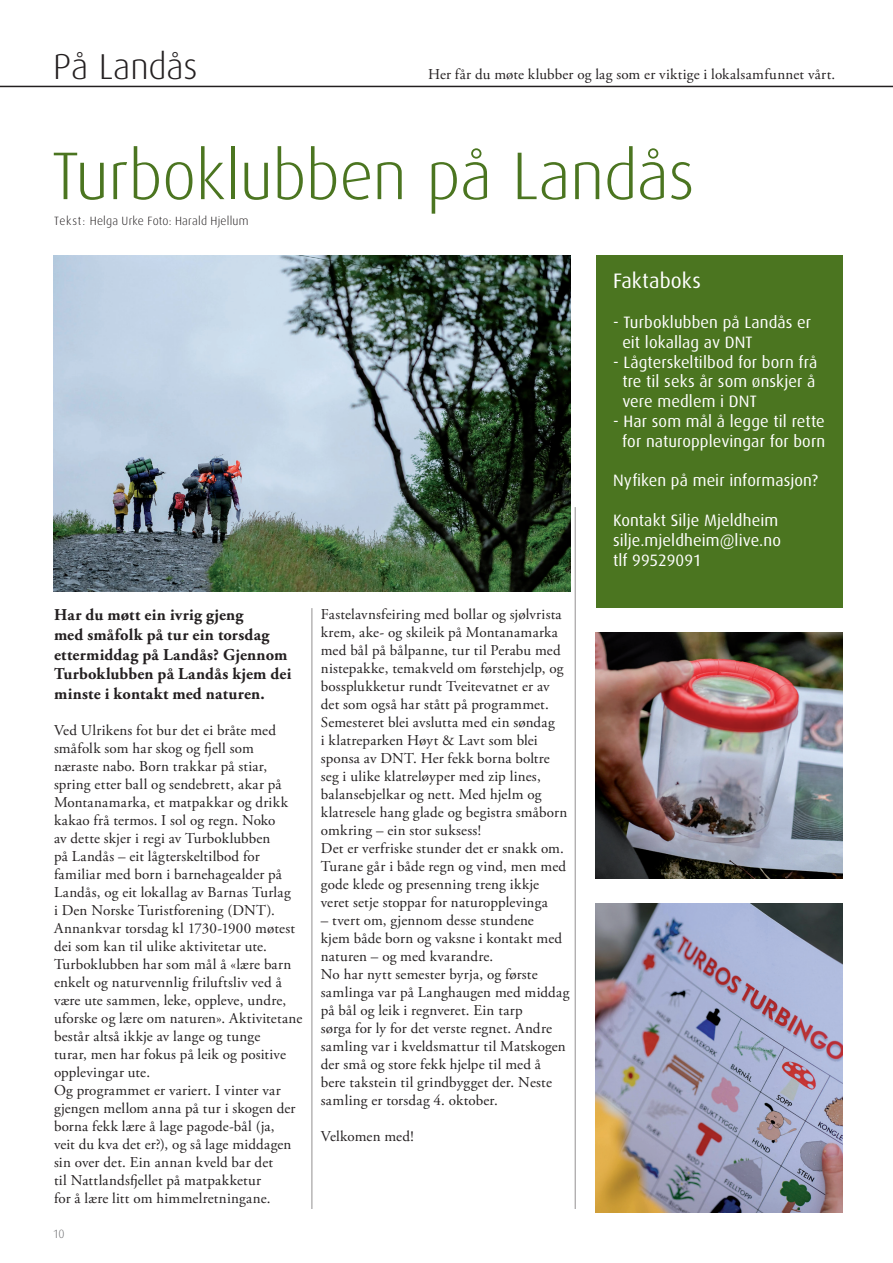
<style>
.page{position:relative;width:893px;height:1263px;background:#fff}
.page>*{position:absolute;margin:0;border:0;box-sizing:border-box;transform-origin:0 0}
.t1{font:300 67.5px "Dax OT";letter-spacing:-.01em;color:#4b7520}
.t2{font:300 36px "Dax OT";letter-spacing:-.005em;color:#231f20}
.t3{font:21px "Dax OT";letter-spacing:.005em;color:#fff}
.t4{font:16.5px/19.8px "Dax OT";letter-spacing:.005em;color:#fff}
.t5{font:700 16.5px/19.8px "Adobe Garamond Pro";letter-spacing:.01em;color:#231f20}
.t6{font:15px/18px "Adobe Garamond Pro";letter-spacing:.015em;color:#231f20}
.t7{font:300 12px "Dax OT";letter-spacing:.02em;color:#231f20}
.t8{font:300 12px "Dax OT";color:#6c6d70}
</style>
<div class="page">
<div style="left:596px;top:255px;width:246px;height:353px;background:#4b7520"></div>
<hr style="left:0;top:86px;width:893px;height:1px;background:#231f20">
<hr style="left:312px;top:608px;width:1px;height:601px;background:#231f20">
<hr style="left:575px;top:507px;width:1px;height:702px;background:#231f20">
<img style="left:53px;top:255px;width:518px;height:336px">
<img style="left:595px;top:903px;width:247px;height:309px">
<img style="left:595px;top:632px;width:247px;height:246px">
<h2 class="t2" style="left:53px;top:33px;width:146px">På Landås</h2>
<p class="t6" style="left:428px;top:66px;width:409px">Her får du møte klubber og lag som er viktige i lokalsamfunnet vårt.</p>
<h1 class="t1" style="left:52px;top:111px;width:644px">Turboklubben på Landås</h1>
<p class="t7" style="left:54px;top:210px;width:196px">Tekst: Helga Urke Foto: Harald Hjellum</p>
<p class="t5" style="left:54px;top:605px;width:239px">Har du møtt ein ivrig gjeng<br>med småfolk på tur ein torsdag ettermiddag på Landås? Gjennom<br>Turboklubben på Landås kjem dei minste i kontakt med naturen.</p>
<p class="t6" style="left:54px;top:722px;width:250px">Ved Ulrikens fot bur det ei bråte med småfolk som har skog og fjell som<br>næraste nabo. Born trakkar på stiar, spring etter ball og sendebrett, akar på Montanamarka, et matpakkar og drikk kakao frå termos. I sol og regn. Noko<br>av dette skjer i regi av Turboklubben<br>på Landås – eit lågterskeltilbod for familiar med born i barnehagealder på Landås, og eit lokallag av Barnas Turlag<br>i Den Norske Turistforening (DNT).<br>Annankvar torsdag kl 1730-1900 møtest dei som kan til ulike aktivitetar ute.<br>Turboklubben har som mål å «lære barn enkelt og naturvennlig friluftsliv ved å være ute sammen, leke, oppleve, undre, uforske og lære om naturen». Aktivitetane består altså ikkje av lange og tunge<br>turar, men har fokus på leik og positive opplevingar ute.<br>Og programmet er variert. I vinter var gjengen mellom anna på tur i skogen der borna fekk lære å lage pagode-bål (ja,<br>veit du kva det er?), og så lage middagen sin over det. Ein annan kveld bar det<br>til Nattlandsfjellet på matpakketur<br>for å lære litt om himmelretningane.</p>
<p class="t8" style="left:53px;top:1223px;width:13px">10</p>
<p class="t6" style="left:321px;top:606px;width:248px">Fastelavnsfeiring med bollar og sjølvrista krem, ake- og skileik på Montanamarka med bål på bålpanne, tur til Perabu med nistepakke, temakveld om førstehjelp, og bossplukketur rundt Tveitevatnet er av det som også har stått på programmet.<br>Semesteret blei avslutta med ein søndag<br>i klatreparken Høyt &amp; Lavt som blei sponsa av DNT. Her fekk borna boltre seg i ulike klatreløyper med zip lines, balansebjelkar og nett. Med hjelm og klatresele hang glade og begistra småborn omkring – ein stor suksess!<br>Det er verfriske stunder det er snakk om.<br>Turane går i både regn og vind, men med gode klede og presenning treng ikkje veret setje stoppar for naturopplevinga</p>
<p class="t6" style="left:321px;top:912px;width:250px">– tvert om, gjennom desse stundene<br>kjem både born og vaksne i kontakt med naturen – og med kvarandre.<br>No har nytt semester byrja, og første samlinga var på Langhaugen med middag på bål og leik i regnveret. Ein tarp<br>sørga for ly for det verste regnet. Andre samling var i kveldsmattur til Matskogen der små og store fekk hjelpe til med å<br>bere takstein til grindbygget der. Neste samling er torsdag 4. oktober.</p>
<p class="t6" style="left:321px;top:1128px;width:94px">Velkomen med!</p>
<h3 class="t3" style="left:613px;top:261px;width:89px">Faktaboks</h3>
<p class="t4" style="left:622px;top:309px;width:190px;text-indent:-9px">- Turboklubben på Landås er eit lokallag av DNT</p>
<p class="t4" style="left:622px;top:349px;width:197px;text-indent:-9px">- Lågterskeltilbod for born frå tre til seks år som ønskjer å vere medlem i DNT</p>
<p class="t4" style="left:613px;top:408px;width:214px;text-align:center">- Har som mål å legge til rette for naturopplevingar for born</p>
<p class="t4" style="left:613px;top:468px;width:206px">Nyfiken på meir informasjon?</p>
<p class="t4" style="left:613px;top:507px;width:169px">Kontakt Silje Mjeldheim silje.mjeldheim@live.no tlf 99529091</p>
</div>
